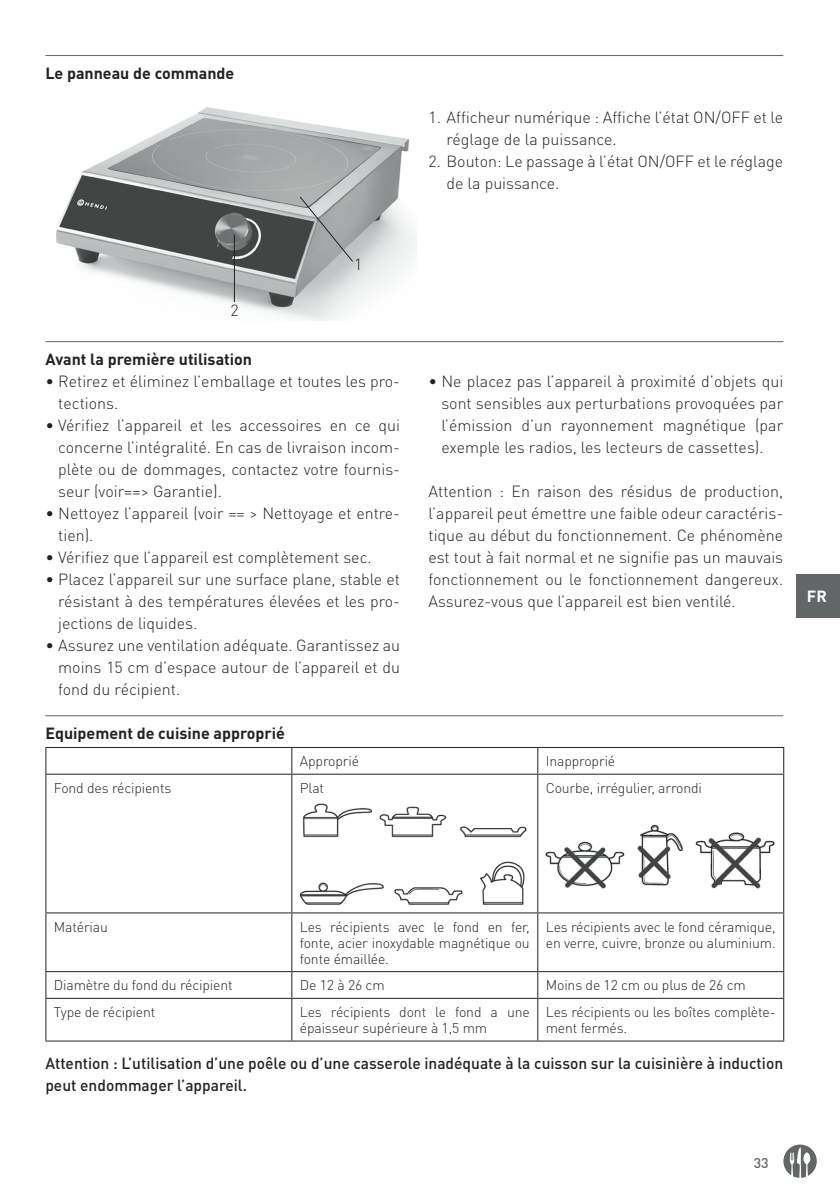
<style>
.page{position:relative;width:840px;height:1191px;background:#fff}
.page>*{position:absolute;margin:0;border:0;box-sizing:border-box;transform-origin:0 0}
.t1{font:300 16px/22px "DIN Pro";color:#202323;text-align:justify}
.t2{font:500 16px/22px "DIN Pro";color:#202323}
.t3{font:700 16px "DIN Pro";color:#202323}
.t4{font:700 16px "DIN Pro";color:#fff}
.t5{font:300 14px/16px "DIN Pro";letter-spacing:-.01em;color:#202323}
.t6{font:500 14px "DIN Pro";color:#626666}
</style>
<div class="page">
<div style="left:796px;top:574px;width:43px;height:43px;background:#626666"></div>
<svg style="left:783px;top:1144px;width:33px;height:33px"></svg>
<hr style="left:45px;top:55px;width:737px;height:1px;background:#626666">
<img style="left:56px;top:107px;width:359px;height:214px">
<hr style="left:234px;top:234px;width:1px;height:68px;background:#202323">
<svg style="left:298px;top:195px;width:56px;height:68px;background:#9fa1a2"></svg>
<hr style="left:45px;top:341px;width:737px;height:1px;background:#626666">
<hr style="left:45px;top:715px;width:737px;height:1px;background:#626666">
<hr style="left:45px;top:747px;width:247px;height:1px;background:#202323">
<svg style="left:45px;top:748px;width:1px;height:25px"></svg>
<hr style="left:292px;top:747px;width:245px;height:1px;background:#202323">
<svg style="left:291px;top:748px;width:1px;height:25px"></svg>
<hr style="left:537px;top:747px;width:246px;height:1px;background:#202323">
<svg style="left:537px;top:748px;width:1px;height:25px"></svg>
<hr style="left:45px;top:773px;width:247px;height:1px;background:#202323">
<hr style="left:45px;top:774px;width:1px;height:138px;background:#202323">
<hr style="left:292px;top:773px;width:245px;height:1px;background:#202323">
<hr style="left:291px;top:774px;width:1px;height:138px;background:#202323">
<hr style="left:537px;top:773px;width:246px;height:1px;background:#202323">
<hr style="left:537px;top:774px;width:1px;height:138px;background:#202323">
<hr style="left:782px;top:774px;width:1px;height:138px;background:#202323">
<hr style="left:45px;top:912px;width:247px;height:1px;background:#202323">
<hr style="left:45px;top:913px;width:1px;height:58px;background:#202323">
<hr style="left:292px;top:912px;width:245px;height:1px;background:#202323">
<hr style="left:291px;top:913px;width:1px;height:58px;background:#202323">
<hr style="left:537px;top:912px;width:246px;height:1px;background:#202323">
<hr style="left:537px;top:913px;width:1px;height:58px;background:#202323">
<hr style="left:782px;top:913px;width:1px;height:58px;background:#202323">
<hr style="left:45px;top:971px;width:247px;height:1px;background:#202323">
<svg style="left:45px;top:972px;width:1px;height:25px"></svg>
<hr style="left:292px;top:971px;width:245px;height:1px;background:#202323">
<svg style="left:291px;top:972px;width:1px;height:25px"></svg>
<hr style="left:537px;top:971px;width:246px;height:1px;background:#202323">
<svg style="left:537px;top:972px;width:1px;height:25px"></svg>
<hr style="left:45px;top:997px;width:247px;height:1px;background:#202323">
<hr style="left:45px;top:998px;width:1px;height:42px;background:#202323">
<hr style="left:292px;top:997px;width:245px;height:1px;background:#202323">
<hr style="left:291px;top:998px;width:1px;height:42px;background:#202323">
<hr style="left:537px;top:997px;width:246px;height:1px;background:#202323">
<hr style="left:537px;top:998px;width:1px;height:42px;background:#202323">
<hr style="left:782px;top:998px;width:1px;height:42px;background:#202323">
<hr style="left:45px;top:1040px;width:247px;height:1px;background:#202323">
<hr style="left:292px;top:1040px;width:245px;height:1px;background:#202323">
<hr style="left:537px;top:1040px;width:246px;height:1px;background:#202323">
<img style="left:300px;top:803px;width:226px;height:102px">
<img style="left:545px;top:825px;width:229px;height:64px">
<p class="t3" style="left:45px;top:60px;width:190px">Le panneau de commande</p>
<p class="t1" style="left:446px;top:105px;width:338px;text-indent:-18px">1. Afficheur numérique : Affiche l’état ON/OFF et le réglage de la puissance.</p>
<p class="t1" style="left:446px;top:149px;width:338px;text-indent:-18px">2. Bouton: Le passage à l’état ON/OFF et le réglage de la puissance.</p>
<p class="t1" style="left:230px;top:298px;width:10px">2</p>
<p class="t1" style="left:354px;top:253px;width:10px">1</p>
<p class="t3" style="left:45px;top:346px;width:208px">Avant la première utilisation</p>
<p class="t1" style="left:58px;top:369px;width:343px;text-indent:-13px">• Retirez et éliminez l’emballage et toutes les pro&shy;tections.</p>
<p class="t1" style="left:58px;top:413px;width:343px;text-indent:-13px">• Vérifiez l’appareil et les accessoires en ce qui concerne l’intégralité. En cas de livraison incom&shy;plète ou de dommages, contactez votre fournis&shy;seur (voir==&gt; Garantie).</p>
<p class="t1" style="left:58px;top:501px;width:343px;text-indent:-13px">• Nettoyez l’appareil (voir == &gt; Nettoyage et entre&shy;tien).</p>
<p class="t1" style="left:45px;top:545px;width:328px">• Vérifiez que l’appareil est complètement sec.</p>
<p class="t1" style="left:58px;top:567px;width:343px;text-indent:-13px">• Placez l’appareil sur une surface plane, stable et résistant à des températures élevées et les pro&shy;jections de liquides.</p>
<p class="t1" style="left:58px;top:633px;width:343px;text-indent:-13px">• Assurez une ventilation adéquate. Garantissez au moins 15 cm d’espace autour de l’appareil et du fond du récipient.</p>
<p class="t3" style="left:45px;top:720px;width:241px">Equipement de cuisine approprié</p>
<p class="t1" style="left:441px;top:369px;width:343px;text-indent:-13px">• Ne placez pas l’appareil à proximité d’objets qui sont sensibles aux perturbations provoquées par l’émission d’un rayonnement magnétique (par exemple les radios, les lecteurs de cassettes).</p>
<p class="t1" style="left:428px;top:479px;width:356px">Attention : En raison des résidus de production, l’appareil peut émettre une faible odeur caractéris&shy;tique au début du fonctionnement. Ce phénomène est tout à fait normal et ne signifie pas un mauvais fonctionnement ou le fonctionnement dangereux.<br>Assurez-vous que l’appareil est bien ventilé.</p>
<p class="t5" style="left:300px;top:752px;width:61px">Approprié</p>
<p class="t5" style="left:545px;top:752px;width:71px">Inapproprié</p>
<p class="t5" style="left:54px;top:779px;width:119px">Fond des récipients</p>
<p class="t5" style="left:300px;top:779px;width:26px">Plat</p>
<p class="t5" style="left:545px;top:779px;width:158px">Courbe, irrégulier, arrondi</p>
<p class="t4" style="left:806px;top:583px;width:21px">FR</p>
<p class="t5" style="left:54px;top:918px;width:55px">Matériau</p>
<p class="t5" style="left:300px;top:918px;width:231px;text-align:justify">Les récipients avec le fond en fer, fonte, acier inoxydable magnétique ou fonte émaillée.</p>
<p class="t5" style="left:545px;top:918px;width:231px">Les récipients avec le fond céramique, en verre, cuivre, bronze ou aluminium.</p>
<p class="t5" style="left:54px;top:976px;width:180px">Diamètre du fond du récipient</p>
<p class="t5" style="left:300px;top:976px;width:86px">De 12 à 26 cm</p>
<p class="t5" style="left:545px;top:976px;width:201px">Moins de 12 cm ou plus de 26 cm</p>
<p class="t5" style="left:54px;top:1003px;width:103px">Type de récipient</p>
<p class="t5" style="left:300px;top:1003px;width:231px">Les récipients dont le fond a une épaisseur supérieure à 1,5 mm</p>
<p class="t5" style="left:545px;top:1003px;width:231px">Les récipients ou les boîtes complète&shy;ment fermés.</p>
<p class="t2" style="left:45px;top:1050px;width:738px">Attention : L’utilisation d’une poêle ou d’une casserole inadéquate à la cuisson sur la cuisinière à induction peut endommager l’appareil.</p>
<p class="t6" style="left:753px;top:1151px;width:16px">33</p>
</div>
